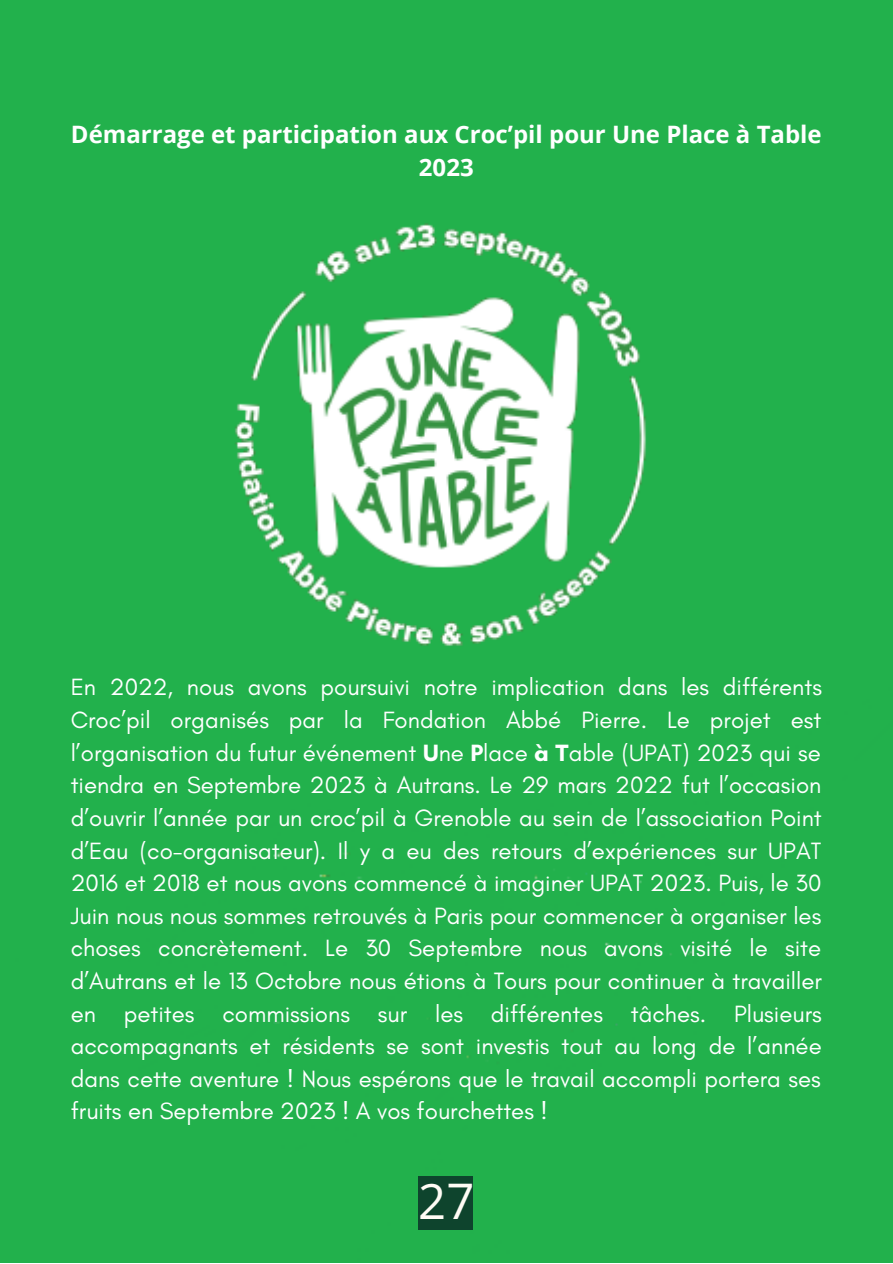
<style>
.page{position:relative;width:893px;height:1264px;background:#fff}
.page>*{position:absolute;margin:0;border:0;box-sizing:border-box;transform-origin:0 0}
.t1{font:49.05px "Open Sans";color:#fffcf5}
.t2{font:24px/32.5px "Glacial Indifference";color:#fff;text-align:justify}
.t3{font:700 24px/32.5px "Open Sans";color:#fff;text-align:center}
.s1{font-weight:700}
</style>
<div class="page">
<div style="left:0;top:0;width:892px;height:1262px;background:#22b14c"></div>
<div style="left:418px;top:1176px;width:54px;height:53px;background:#0e442d"></div>
<p class="t3" style="left:71px;top:117px;width:752px">Démarrage et participation aux Croc’pil pour Une Place à Table<br>2023</p>
<p class="t2" style="left:71px;top:670px;width:752px">En 2022, nous avons poursuivi notre implication dans les différents Croc’pil organisés par la Fondation Abbé Pierre. Le projet est l’organisation du futur événement <span class="s1">U</span>ne <span class="s1">P</span>lace <span class="s1">à T</span>able (UPAT) 2023 qui se tiendra en Septembre 2023 à Autrans. Le 29 mars 2022 fut l’occasion d’ouvrir l’année par un croc’pil à Grenoble au sein de l’association Point d’Eau (co-organisateur). Il y a eu des retours d’expériences sur UPAT 2016 et 2018 et nous avons commencé à imaginer UPAT 2023. Puis, le 30<br>Juin nous nous sommes retrouvés à Paris pour commencer à organiser les choses concrètement. Le 30 Septembre nous avons visité le site d’Autrans et le 13 Octobre nous étions à Tours pour continuer à travailler en petites commissions sur les différentes tâches. Plusieurs accompagnants et résidents se sont investis tout au long de l’année dans cette aventure ! Nous espérons que le travail accompli portera ses fruits en Septembre 2023 ! A vos fourchettes !</p>
<h1 class="t1" style="left:418px;top:1166px;width:58px">27</h1>
</div>
